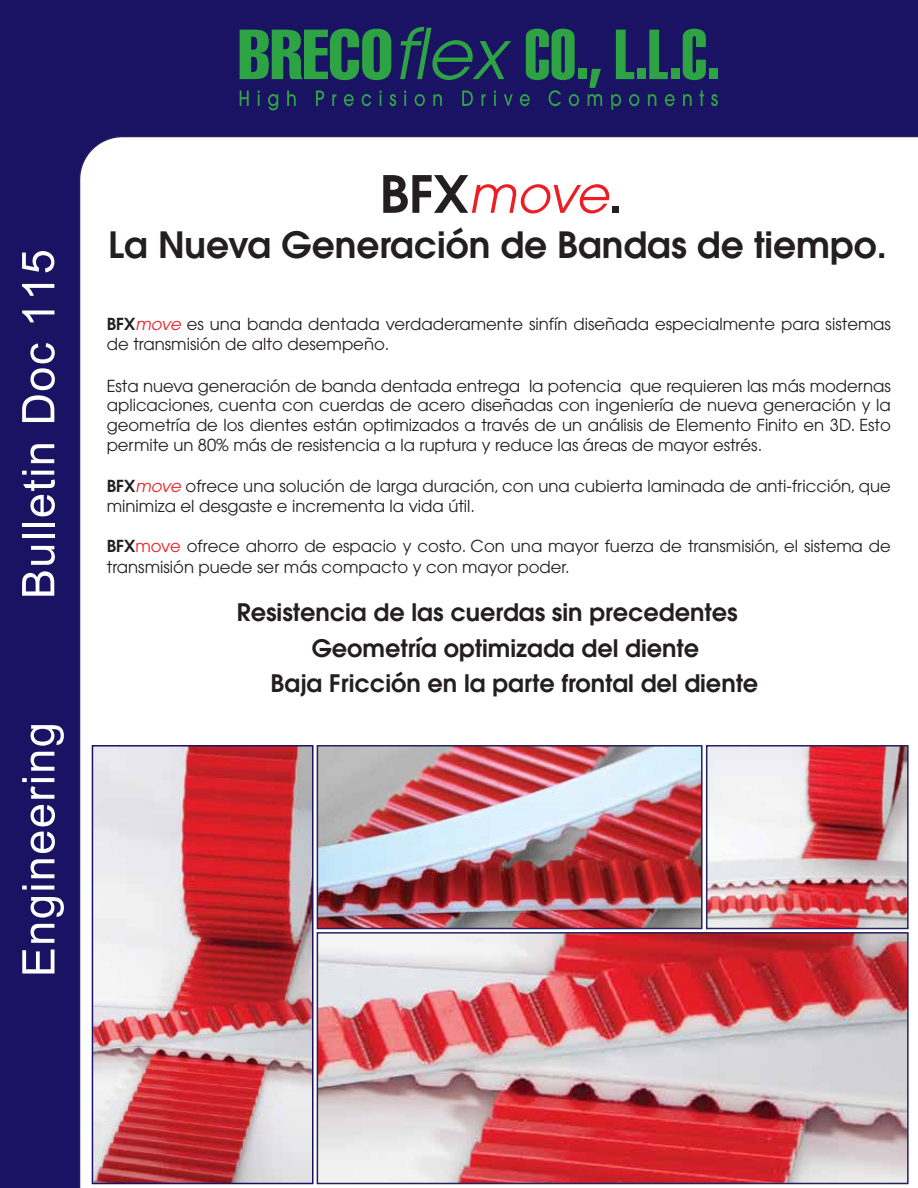
<style>
.page{position:relative;width:918px;height:1188px;background:#1a1262}
.page>*{position:absolute;margin:0;border:0;box-sizing:border-box;transform-origin:0 0}
.t1{font:600 51px "Avant Garde";color:#231f20}
.t2{font:600 36px "Avant Garde";color:#231f20}
.t3{font:600 24px "Avant Garde";color:#231f20}
.t4{font:16.5px/19.8px "Avant Garde";color:#231f20}
.s1{font-weight:400;font-style:italic;color:#ed1d24}
.s2{font-weight:600}
.s3{font-style:italic;color:#ed1d24}
.s4{color:#ed1d24}
</style>
<div class="page">
<div style="left:79px;top:136px;width:839px;height:1052px;background:#fff"></div>
<svg style="left:240px;top:29px;width:151px;height:51px"></svg>
<svg style="left:400px;top:27px;width:111px;height:53px"></svg>
<svg style="left:526px;top:29px;width:49px;height:51px"></svg>
<div style="left:578px;top:69px;width:9px;height:10px;background:#2da343"></div>
<svg style="left:589px;top:69px;width:12px;height:19px"></svg>
<svg style="left:616px;top:30px;width:18px;height:49px"></svg>
<div style="left:637px;top:69px;width:9px;height:10px;background:#2da343"></div>
<svg style="left:649px;top:30px;width:19px;height:49px"></svg>
<div style="left:671px;top:69px;width:8px;height:10px;background:#2da343"></div>
<svg style="left:683px;top:29px;width:23px;height:51px"></svg>
<div style="left:709px;top:69px;width:9px;height:10px;background:#2da343"></div>
<svg style="left:240px;top:90px;width:9px;height:16px"></svg>
<svg style="left:258px;top:90px;width:2px;height:16px"></svg>
<svg style="left:268px;top:94px;width:10px;height:16px"></svg>
<svg style="left:287px;top:90px;width:9px;height:16px"></svg>
<svg style="left:316px;top:90px;width:8px;height:16px"></svg>
<svg style="left:332px;top:94px;width:4px;height:12px"></svg>
<svg style="left:344px;top:94px;width:10px;height:12px"></svg>
<svg style="left:362px;top:94px;width:9px;height:12px"></svg>
<svg style="left:380px;top:90px;width:1px;height:16px"></svg>
<svg style="left:390px;top:94px;width:6px;height:12px"></svg>
<svg style="left:404px;top:90px;width:2px;height:16px"></svg>
<svg style="left:415px;top:94px;width:10px;height:12px"></svg>
<svg style="left:433px;top:94px;width:9px;height:12px"></svg>
<svg style="left:462px;top:90px;width:11px;height:16px"></svg>
<svg style="left:482px;top:94px;width:4px;height:12px"></svg>
<svg style="left:494px;top:90px;width:2px;height:16px"></svg>
<svg style="left:504px;top:94px;width:9px;height:12px"></svg>
<svg style="left:520px;top:94px;width:10px;height:12px"></svg>
<svg style="left:549px;top:90px;width:12px;height:16px"></svg>
<svg style="left:569px;top:94px;width:10px;height:12px"></svg>
<svg style="left:588px;top:94px;width:14px;height:12px"></svg>
<svg style="left:611px;top:94px;width:10px;height:16px"></svg>
<svg style="left:629px;top:94px;width:10px;height:12px"></svg>
<svg style="left:648px;top:94px;width:8px;height:12px"></svg>
<svg style="left:665px;top:94px;width:10px;height:12px"></svg>
<svg style="left:683px;top:94px;width:9px;height:12px"></svg>
<svg style="left:699px;top:90px;width:5px;height:16px"></svg>
<svg style="left:711px;top:94px;width:7px;height:12px"></svg>
<img style="left:95px;top:748px;width:216px;height:433px">
<div style="left:92px;top:745px;width:222px;height:439px;border:2px solid #1a1262"></div>
<img style="left:709px;top:748px;width:197px;height:178px">
<div style="left:706px;top:745px;width:203px;height:184px;border:2px solid #25215e"></div>
<img style="left:320px;top:748px;width:380px;height:178px">
<div style="left:317px;top:745px;width:386px;height:184px;border:2px solid #25215e"></div>
<img style="left:320px;top:935px;width:586px;height:246px">
<div style="left:317px;top:932px;width:592px;height:252px;border:2px solid #25215e"></div>
<svg style="left:22px;top:949px;width:33px;height:25px"></svg>
<svg style="left:31px;top:924px;width:23px;height:19px"></svg>
<svg style="left:31px;top:897px;width:33px;height:21px"></svg>
<svg style="left:31px;top:886px;width:23px;height:4px"></svg>
<svg style="left:22px;top:886px;width:5px;height:4px"></svg>
<svg style="left:31px;top:859px;width:23px;height:19px"></svg>
<svg style="left:31px;top:832px;width:24px;height:21px"></svg>
<svg style="left:31px;top:805px;width:24px;height:21px"></svg>
<svg style="left:22px;top:778px;width:32px;height:21px"></svg>
<svg style="left:31px;top:752px;width:23px;height:19px"></svg>
<svg style="left:31px;top:725px;width:33px;height:21px"></svg>
<svg style="left:22px;top:571px;width:32px;height:25px"></svg>
<svg style="left:31px;top:546px;width:24px;height:19px"></svg>
<hr style="left:22px;top:534px;width:33px;height:4px;background:#fff">
<hr style="left:22px;top:523px;width:32px;height:4px;background:#fff">
<svg style="left:22px;top:471px;width:33px;height:45px"></svg>
<svg style="left:30px;top:444px;width:24px;height:19px"></svg>
<svg style="left:22px;top:343px;width:33px;height:79px"></svg>
<svg style="left:22px;top:311px;width:32px;height:11px"></svg>
<svg style="left:22px;top:284px;width:32px;height:12px"></svg>
<svg style="left:22px;top:251px;width:32px;height:21px"></svg>
<p class="t1" style="left:380px;top:161px;width:245px">BFX<span class="s1">move</span>.</p>
<p class="t2" style="left:108px;top:221px;width:780px">La Nueva Generación de Bandas de tiempo.</p>
<p class="t4" style="left:107px;top:315px;width:786px"><span class="s2">BFX</span><span class="s3">move</span> es una banda dentada verdaderamente sinfín diseñada especialmente para sistemas de transmisión de alto desempeño.</p>
<p class="t4" style="left:107px;top:376px;width:786px;text-align:justify">Esta nueva generación de banda dentada entrega la potencia que requieren las más modernas aplicaciones, cuenta con cuerdas de acero diseñadas con ingeniería de nueva generación y la geometría de los dientes están optimizados a través de un análisis de Elemento Finito en 3D. Esto permite un 80% más de resistencia a la ruptura y reduce las áreas de mayor estrés.</p>
<p class="t4" style="left:107px;top:477px;width:786px"><span class="s2">BFX</span><span class="s3">move</span> ofrece una solución de larga duración, con una cubierta laminada de anti-fricción, que minimiza el desgaste e incrementa la vida útil.</p>
<p class="t4" style="left:107px;top:535px;width:786px;line-height:21.6px"><span class="s2">BFX</span><span class="s4">move</span> ofrece ahorro de espacio y costo. Con una mayor fuerza de transmisión, el sistema de transmisión puede ser más compacto y con mayor poder.</p>
<p class="t3" style="left:237px;top:597px;width:502px">Resistencia de las cuerdas sin precedentes</p>
<p class="t3" style="left:312px;top:632px;width:389px">Geometría optimizada del diente</p>
<p class="t3" style="left:271px;top:668px;width:489px">Baja Fricción en la parte frontal del diente</p>
</div>
